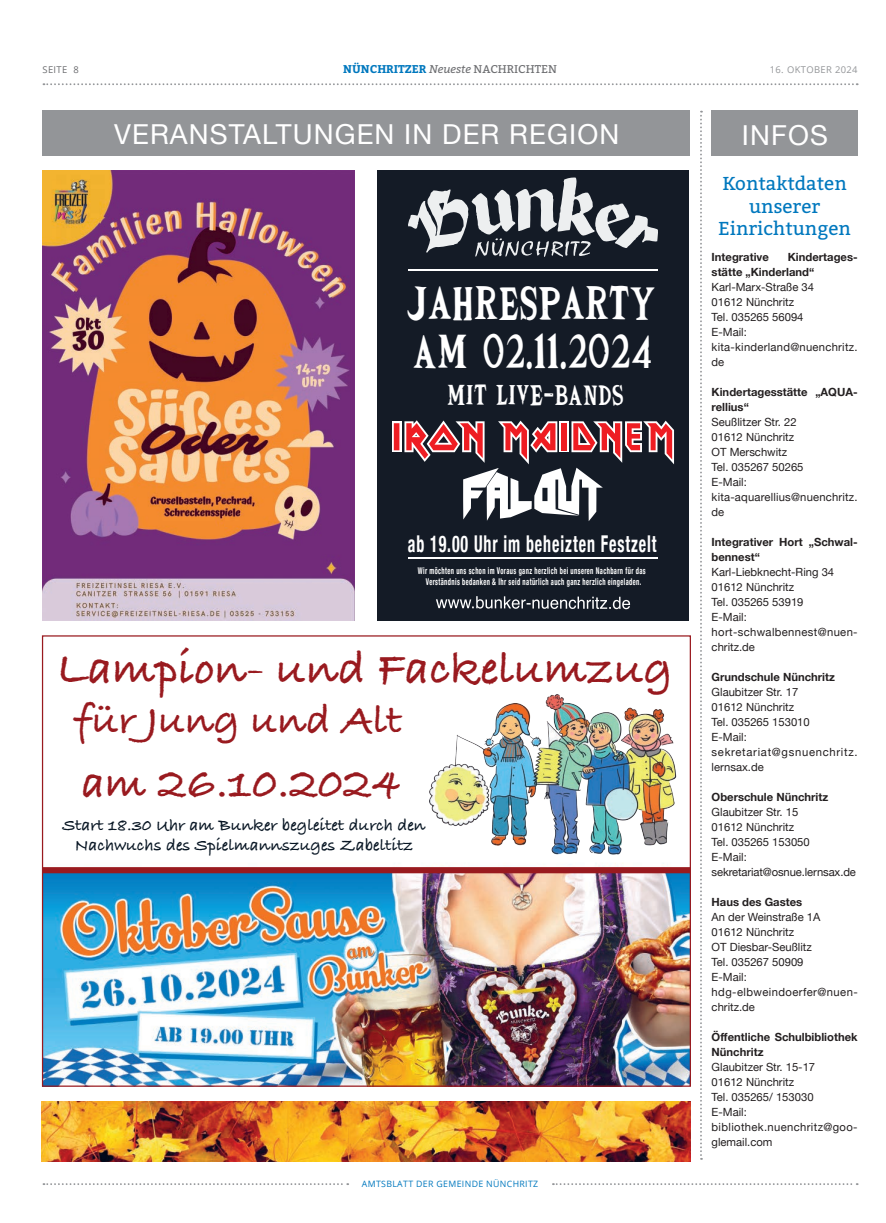
<style>
.page{position:relative;width:886px;height:1223px;background:#fff}
.page>*{position:absolute;margin:0;border:0;box-sizing:border-box;transform-origin:0 0}
.t1{font:49px "Zamora";letter-spacing:.06em;color:#fff;scale:.69 1}
.t2{font:700 48px "Bradley Hand ITCTT";color:#991a1f}
.t3{font:700 46px "Bradley Hand ITCTT";color:#991a1f}
.t4{font:700 43px "Bradley Hand ITCTT";color:#991a1f}
.t5{font:29.62px "Zamora";letter-spacing:.06em;color:#fff;scale:.69 1}
.t6{font:27.5px "Helvetica Neue";letter-spacing:.04em;color:#fff}
.t7{font:700 condensed 23.12px "Helvetica Neue";letter-spacing:.06em;color:#fff;scale:.69 1}
.t8{font:18.75px/22.5px "Bitter";color:#0078be;text-align:center}
.t9{font:700 17.5px/20.9px "Bradley Hand ITCTT";color:#071523;text-align:center}
.t10{font:11.25px/15px "Helvetica Neue";color:#231f20}
.t11{font:700 11.25px/15px "Helvetica Neue";color:#231f20}
.t12{font:700 11.25px "Bitter";color:#0078be}
.t13{font:700 condensed 9.38px/11.2px "Helvetica Neue";letter-spacing:.06em;color:#fff;text-align:center;scale:.69 1}
.t14{font:9.38px "Open Sans";letter-spacing:.04em;color:#939598}
.t15{font:9.38px "Open Sans";letter-spacing:.04em;color:#6c6d70}
.t16{font:8.75px "Open Sans";letter-spacing:.04em;color:#0078be}
.s1{font-weight:400;font-style:italic;color:#6c6d70}
.s2{font-weight:400;color:#6c6d70}
</style>
<div class="page">
<svg style="left:43px;top:83px;width:815px;height:2px"></svg>
<svg style="left:43px;top:1183px;width:305px;height:2px"></svg>
<svg style="left:553px;top:1183px;width:305px;height:2px"></svg>
<div style="left:43px;top:111px;width:647px;height:45px;background:#939598"></div>
<svg style="left:700px;top:111px;width:2px;height:1048px"></svg>
<img style="left:44px;top:789px;width:645px;height:295px">
<img style="left:430px;top:694px;width:253px;height:184px">
<div style="left:43px;top:867px;width:647px;height:6px;background:#991a1f"></div>
<div style="left:377px;top:170px;width:312px;height:451px;background:#141b26"></div>
<svg style="left:408px;top:177px;width:250px;height:80px"></svg>
<svg style="left:436px;top:596px;width:194px;height:13px"></svg>
<hr style="left:408px;top:557px;width:250px;height:1px;background:#fff">
<hr style="left:408px;top:269px;width:250px;height:2px;background:#fff">
<svg style="left:392px;top:421px;width:9px;height:31px"></svg>
<div style="left:394px;top:423px;width:5px;height:27px;background:#ee1d23"></div>
<svg style="left:404px;top:420px;width:270px;height:101px"></svg>
<img style="left:43px;top:170px;width:311px;height:451px">
<div style="left:711px;top:111px;width:146px;height:45px;background:#939598"></div>
<img style="left:42px;top:1101px;width:648px;height:60px">
<p class="t15" style="left:43px;top:63px;width:38px">SEITE 8</p>
<p class="t12" style="left:343px;top:61px;width:215px">NÜNCHRITZER <span class="s1">Neueste</span> <span class="s2">NACHRICHTEN</span></p>
<p class="t14" style="left:770px;top:63px;width:89px">16. OKTOBER 2024</p>
<h3 class="t6" style="left:114px;top:114px;width:506px">VERANSTALTUNGEN IN DER REGION</h3>
<h1 class="t1" style="left:408px;top:274px;width:360px">JAHRESPARTY</h1>
<h1 class="t1" style="left:414px;top:322px;width:346px">AM 02.11.2024</h1>
<h3 class="t5" style="left:447px;top:377px;width:256px">MIT LIVE-BANDS</h3>
<h3 class="t7" style="left:408px;top:524px;width:362px">ab 19.00 Uhr im beheizten Festzelt</h3>
<p class="t13" style="left:418px;top:564px;width:332px">Wir möchten uns schon im Voraus ganz herzlich bei unseren Nachbarn für das<br>Verständnis bedanken &amp; Ihr seid natürlich auch ganz herzlich eingeladen.</p>
<h2 class="t2" style="left:57px;top:632px;width:617px">Lampion- und Fackelumzug</h2>
<h3 class="t4" style="left:74px;top:687px;width:329px">für Jung und Alt</h3>
<h3 class="t3" style="left:81px;top:747px;width:321px">am 26.10.2024</h3>
<h3 class="t9" style="left:63px;top:813px;width:365px">Start 18.30 Uhr am Bunker begleitet durch den<br>Nachwuchs des Spielmannszuges Zabeltitz</h3>
<p class="t16" style="left:362px;top:1177px;width:178px">AMTSBLATT DER GEMEINDE NÜNCHRITZ</p>
<h3 class="t6" style="left:742px;top:116px;width:87px">INFOS</h3>
<h3 class="t8" style="left:718px;top:172px;width:134px">Kontaktdaten unserer<br>Einrichtungen</h3>
<p class="t11" style="left:711px;top:249px;width:147px;text-indent:76px">Kindertages&shy;stätte „Kinderland“</p>
<p class="t10" style="left:711px;top:280px;width:147px">Karl-Marx-Straße 34<br>01612 Nünchritz<br>Tel. 035265 56094<br>E-Mail: kita-kinderland@nuenchritz. de</p>
<p class="t11" style="left:711px;top:384px;width:147px">Kindertagesstätte „AQUA&shy;rellius“</p>
<p class="t10" style="left:711px;top:415px;width:147px">Seußlitzer Str. 22<br>01612 Nünchritz<br>OT Merschwitz<br>Tel. 035267 50265<br>E-Mail: kita-aquarellius@nuenchritz. de</p>
<p class="t11" style="left:711px;top:534px;width:147px">Integrativer Hort „Schwal&shy;bennest“</p>
<p class="t10" style="left:711px;top:565px;width:148px">Karl-Liebknecht-Ring 34<br>01612 Nünchritz<br>Tel. 035265 53919<br>E-Mail: hort-schwalbennest@nuen&shy;chritz.de</p>
<p class="t11" style="left:711px;top:669px;width:125px">Grundschule Nünchritz</p>
<p class="t10" style="left:711px;top:685px;width:148px">Glaubitzer Str. 17<br>01612 Nünchritz<br>Tel. 035265 153010<br>E-Mail: sekretariat@gsnuenchritz. lernsax.de</p>
<p class="t11" style="left:711px;top:789px;width:118px">Oberschule Nünchritz</p>
<p class="t10" style="left:711px;top:805px;width:146px">Glaubitzer Str. 15<br>01612 Nünchritz<br>Tel. 035265 153050<br>E-Mail: sekretariat@osnue.lernsax.de</p>
<p class="t11" style="left:711px;top:894px;width:92px">Haus des Gastes</p>
<p class="t10" style="left:711px;top:910px;width:148px">An der Weinstraße 1A<br>01612 Nünchritz<br>OT Diesbar-Seußlitz<br>Tel. 035267 50909<br>E-Mail: hdg-elbweindoerfer@nuen&shy;chritz.de</p>
<p class="t11" style="left:711px;top:1029px;width:147px">Öffentliche Schulbibliothek<br>Nünchritz</p>
<p class="t10" style="left:711px;top:1060px;width:147px">Glaubitzer Str. 15-17<br>01612 Nünchritz<br>Tel. 035265/ 153030<br>E-Mail: bibliothek.nuenchritz@goo&shy;glemail.com</p>
<p class="t11" style="left:711px;top:249px;width:59px">Integrative</p>
</div>
